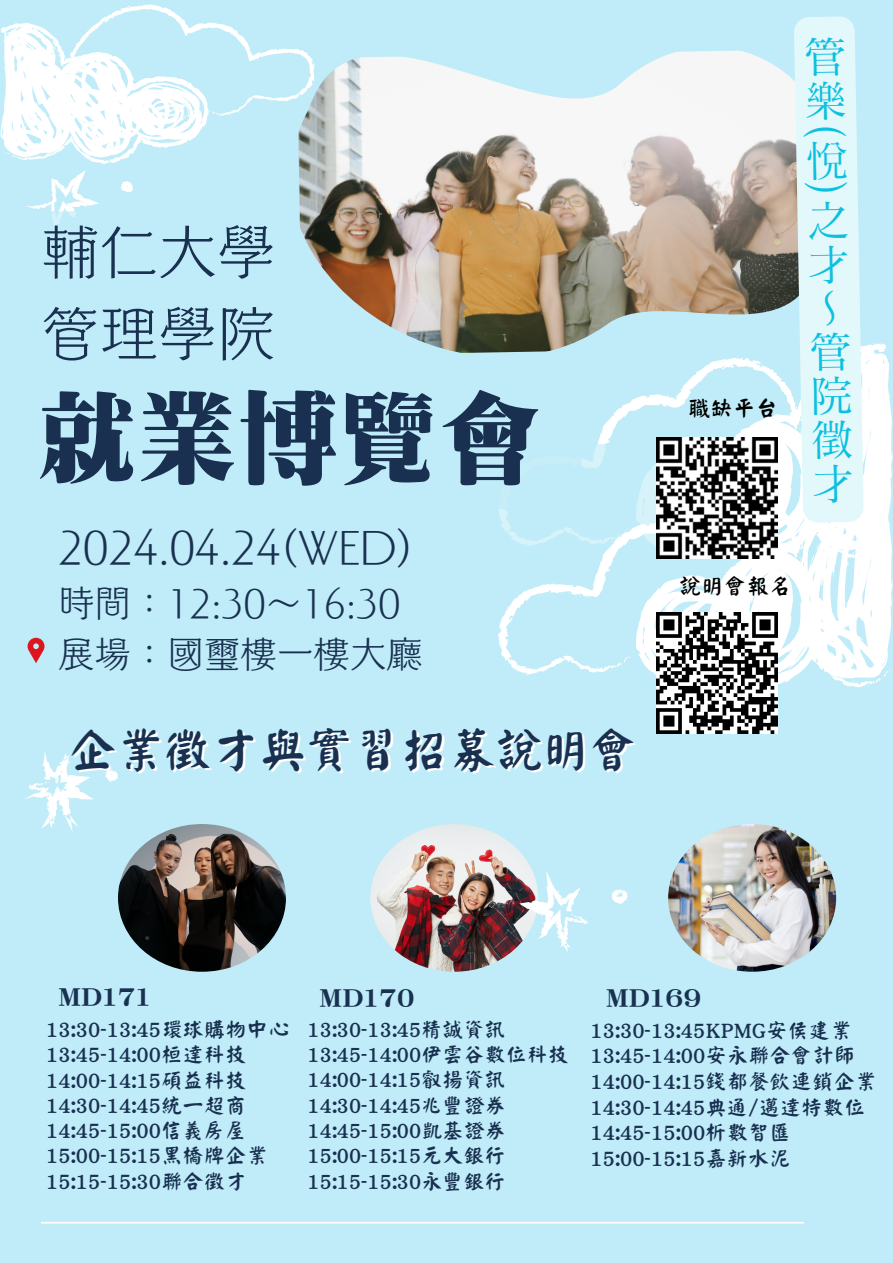
<style>
.page{position:relative;width:893px;height:1263px;background:#bfecf8}
.page>*{position:absolute;margin:0;border:0;box-sizing:border-box;transform-origin:0 0}
.t1{font:900 100.95px "AR Mincho JIS";color:#193050}
.t2{font:58.57px/81.6px "Canva Pearl Std L";color:#193050}
.t3{font:48.75px "Han Wang Yan Kai";letter-spacing:-.03em;color:#193050}
.t4{font:43.35px/43.9px "Canva Matisse Hatsuhi Pro M";color:#0cc0df;text-align:justify}
.t5{font:42px "Canva Pearl Std L";color:#193050}
.t6{font:36.53px "Canva Pearl Std L";color:#193050}
.t7{font:22.58px "Han Wang Yan Kai";color:#000}
.t8{font:900 22.5px "AR Mincho JIS";color:#193050}
.t9{font:21.38px "Han Wang Yan Kai";color:#193050}
.t10{font:21.15px "Han Wang Yan Kai";color:#193050}
</style>
<div class="page">
<img style="left:302px;top:50px;width:491px;height:303px">
<svg style="left:498px;top:343px;width:394px;height:128px"></svg>
<svg style="left:0;top:4px;width:315px;height:228px"></svg>
<div style="left:0;top:444px;width:655px;height:106px;background:#bfecf8"></div>
<img style="left:118px;top:824px;width:168px;height:147px;border-radius:50%">
<img style="left:370px;top:824px;width:168px;height:147px;border-radius:50%">
<img style="left:668px;top:824px;width:168px;height:147px;border-radius:50%">
<svg style="left:519px;top:870px;width:109px;height:82px"></svg>
<svg style="left:25px;top:752px;width:93px;height:80px"></svg>
<hr style="left:41px;top:1222px;width:763px;height:1px;background:#fff">
<svg style="left:28px;top:638px;width:16px;height:25px"></svg>
<svg style="left:498px;top:471px;width:394px;height:217px"></svg>
<img style="left:657px;top:438px;width:121px;height:120px">
<img style="left:657px;top:613px;width:121px;height:121px">
<svg style="left:498px;top:368px;width:83px;height:141px"></svg>
<div style="left:18px;top:211px;width:281px;height:164px;background:#bfecf8;border-radius:21px"></div>
<svg style="left:793px;top:16px;width:71px;height:507px;background:#def4f8"></svg>
<h5 class="t2" style="left:41px;top:211px;width:236px">輔仁大學管理學院</h5>
<p class="t1" style="left:36px;top:387px;width:506px">就業博覽會</p>
<p class="t5" style="left:58px;top:526px;width:357px">2024.04.24(WED)</p>
<p class="t6" style="left:58px;top:584px;width:344px">時間：12:30～ 16:30</p>
<p class="t6" style="left:58px;top:636px;width:366px">展場：國璽樓一樓大廳</p>
<p class="t3" style="left:68px;top:726px;width:571px">企業徵才與實習招募說明會</p>
<p class="t7" style="left:688px;top:397px;width:92px">職缺平台</p>
<p class="t4" style="left:806px;top:198px;width:45px;rotate:-1deg">之才～管院徵才</p>
<p class="t7" style="left:679px;top:575px;width:114px">說明會報名</p>
<p class="t8" style="left:58px;top:986px;width:94px">MD171</p>
<p class="t9" style="left:46px;top:1019px;width:245px">13:30-13:45環球購物中心</p>
<p class="t9" style="left:46px;top:1044px;width:202px">13:45-14:00桓達科技</p>
<p class="t9" style="left:46px;top:1069px;width:202px">14:00-14:15碩益科技</p>
<h3 class="t9" style="left:46px;top:1095px;width:202px">14:30-14:45統一超商</h3>
<p class="t9" style="left:46px;top:1120px;width:202px">14:45-15:00信義房屋</p>
<p class="t9" style="left:46px;top:1145px;width:224px">15:00-15:15黑橋牌企業</p>
<p class="t9" style="left:46px;top:1171px;width:202px">15:15-15:30聯合徵才</p>
<p class="t8" style="left:319px;top:987px;width:97px">MD170</p>
<p class="t10" style="left:307px;top:1019px;width:200px">13:30-13:45精誠資訊</p>
<p class="t10" style="left:307px;top:1044px;width:263px">13:45-14:00伊雲谷數位科技</p>
<p class="t10" style="left:307px;top:1070px;width:200px">14:00-14:15叡揚資訊</p>
<p class="t10" style="left:307px;top:1095px;width:200px">14:30-14:45兆豐證券</p>
<p class="t10" style="left:307px;top:1120px;width:200px">14:45-15:00凱基證券</p>
<p class="t10" style="left:307px;top:1145px;width:200px">15:00-15:15元大銀行</p>
<p class="t10" style="left:307px;top:1171px;width:200px">15:15-15:30永豐銀行</p>
<p class="t8" style="left:606px;top:987px;width:97px">MD169</p>
<p class="t9" style="left:590px;top:1019px;width:263px">13:30-13:45KPMG安侯建業</p>
<p class="t9" style="left:590px;top:1045px;width:266px">13:45-14:00安永聯合會計師</p>
<p class="t9" style="left:590px;top:1071px;width:288px">14:00-14:15錢都餐飲連鎖企業</p>
<p class="t9" style="left:590px;top:1096px;width:277px">14:30-14:45典通/邁達特數位</p>
<p class="t9" style="left:590px;top:1122px;width:202px">14:45-15:00析數智匯</p>
<p class="t9" style="left:590px;top:1148px;width:202px">15:00-15:15嘉新水泥</p>
</div>
